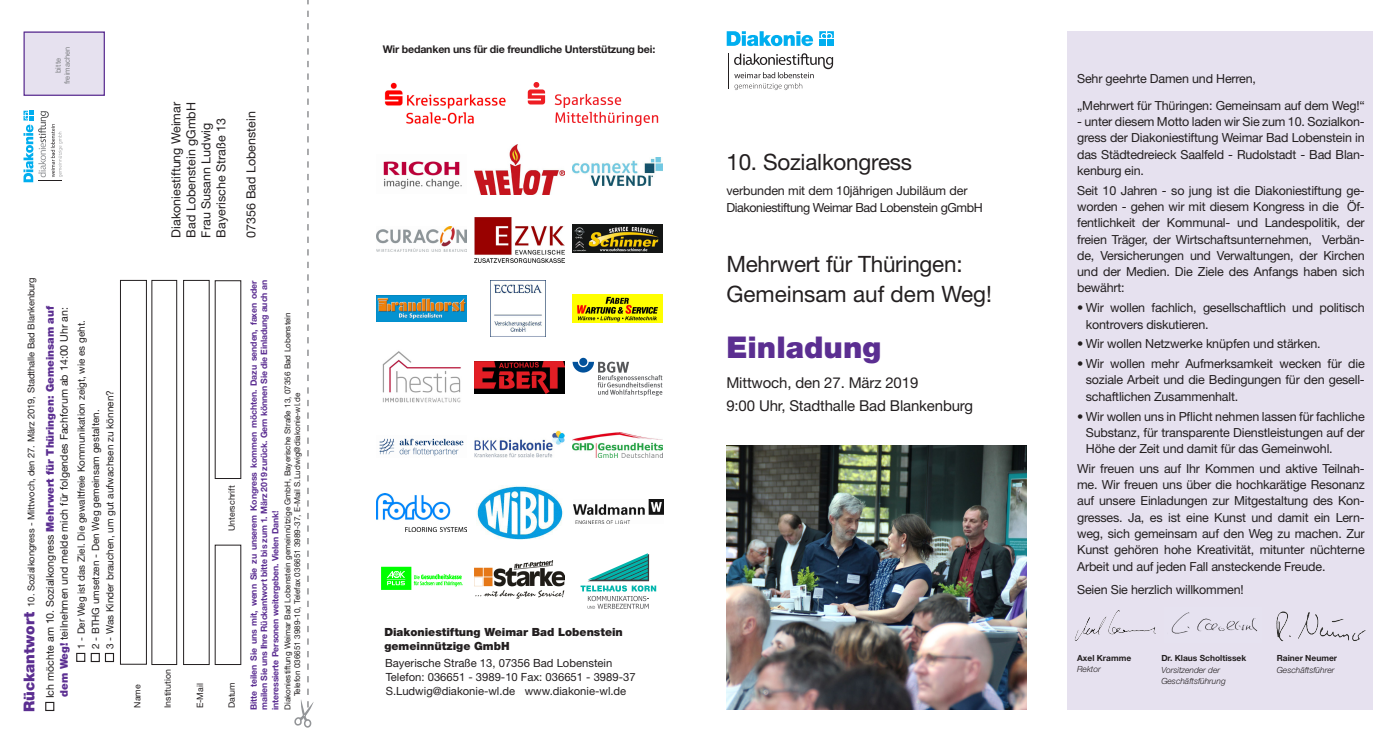
<style>
.page{position:relative;width:1389px;height:745px;background:#fff}
.page>*{position:absolute;margin:0;border:0;box-sizing:border-box;transform-origin:0 0}
.t1{font:900 30px "Helvetica Neue LT Std";color:#5b2e91}
.t2{font:22.5px "Helvetica Neue LT Std";letter-spacing:-.01em;color:#231f20}
.t3{font:15px/22.5px "Helvetica Neue LT Std";letter-spacing:-.01em;color:#231f20}
.Head_15_auf_16_74{font:900 15px "Helvetica Neue LT Std";color:#5b2e91}
.t4{font:12.5px/16.2px "Helvetica Neue LT Std";letter-spacing:-.015em;color:#231f20;text-align:justify}
.t5{font:12.5px/17.5px "Helvetica Neue LT Std";letter-spacing:-.035em;color:#231f20}
.t6{font:11.25px "Helvetica Neue LT Std";color:#231f20}
.t7{font:900 11.25px/14px "Helvetica Neue LT Std";color:#231f20}
.t8{font:10.62px/14px "Helvetica Neue LT Std";color:#231f20}
.t9{font:700 10.62px "Helvetica Neue LT Std";letter-spacing:-.015em;color:#231f20}
.t10{font:10px "Helvetica Neue LT Std";color:#231f20}
.t11{font:9.38px "Helvetica Neue LT Std";letter-spacing:-.005em;color:#231f20}
.t12{font:700 8.75px/10.9px "Helvetica Neue LT Std";letter-spacing:-.015em;color:#5b2e91;text-align:justify}
.t13{font:8.75px "Helvetica Neue LT Std";color:#231f20}
.t14{font:italic 300 8.5px "Helvetica Neue LT Std";color:#231f20}
.t15{font:700 8.5px "Helvetica Neue LT Std";color:#231f20}
.t16{font:8.12px "Helvetica Neue LT Std";color:#231f20}
.t17{font:7.5px "Helvetica Neue LT Std";color:#808285}
.s1{font-weight:900;color:#5b2e91}
</style>
<div class="page">
<div style="left:1068px;top:31px;width:305px;height:678px;background:#e6e1ef"></div>
<img style="left:1074px;top:610px;width:81px;height:30px">
<img style="left:1276px;top:611px;width:90px;height:31px">
<img style="left:1171px;top:612px;width:87px;height:22px">
<div style="left:304px;top:718px;width:7px;height:9px;border:2px solid #939598;border-radius:50%"></div>
<svg style="left:294px;top:0;width:20px;height:724px"></svg>
<div style="left:45px;top:701px;width:9px;height:9px;border:1px solid #231f20"></div>
<div style="left:24px;top:31px;width:81px;height:64px;background:#e6e1ef"></div>
<svg style="left:23px;top:111px;width:40px;height:71px"></svg>
<div style="left:76px;top:652px;width:9px;height:9px;border:1px solid #231f20"></div>
<div style="left:105px;top:652px;width:9px;height:9px;border:1px solid #231f20"></div>
<div style="left:91px;top:652px;width:9px;height:9px;border:1px solid #231f20"></div>
<div style="left:120px;top:280px;width:27px;height:384px;border:1px solid #231f20"></div>
<div style="left:152px;top:280px;width:25px;height:384px;border:1px solid #231f20"></div>
<div style="left:183px;top:280px;width:26px;height:384px;border:1px solid #231f20"></div>
<svg style="left:727px;top:31px;width:86px;height:15px"></svg>
<svg style="left:819px;top:31px;width:15px;height:7px"></svg>
<div style="left:819px;top:39px;width:7px;height:7px;background:#00aeef"></div>
<div style="left:827px;top:39px;width:7px;height:7px;background:#00aeef"></div>
<hr style="left:729px;top:53px;width:1px;height:36px;background:#231f20">
<svg style="left:734px;top:53px;width:99px;height:37px"></svg>
<img style="left:726px;top:445px;width:300px;height:264px">
<div style="left:23px;top:31px;width:82px;height:65px;border:1px solid #5b2e91"></div>
<img style="left:384px;top:82px;width:122px;height:42px">
<svg style="left:528px;top:82px;width:17px;height:22px"></svg>
<svg style="left:555px;top:94px;width:103px;height:32px"></svg>
<img style="left:383px;top:161px;width:79px;height:28px">
<img style="left:475px;top:145px;width:90px;height:49px">
<img style="left:573px;top:157px;width:90px;height:29px">
<img style="left:377px;top:226px;width:90px;height:25px">
<img style="left:377px;top:296px;width:89px;height:25px">
<img style="left:490px;top:281px;width:56px;height:55px">
<img style="left:573px;top:294px;width:90px;height:29px">
<img style="left:382px;top:351px;width:79px;height:52px">
<img style="left:379px;top:438px;width:85px;height:18px">
<img style="left:377px;top:493px;width:90px;height:38px">
<img style="left:475px;top:217px;width:90px;height:45px">
<img style="left:573px;top:224px;width:90px;height:29px">
<img style="left:475px;top:361px;width:90px;height:32px">
<svg style="left:579px;top:357px;width:8px;height:8px"></svg>
<svg style="left:573px;top:361px;width:90px;height:35px"></svg>
<img style="left:475px;top:430px;width:90px;height:27px">
<img style="left:573px;top:432px;width:90px;height:25px">
<img style="left:477px;top:486px;width:86px;height:54px">
<img style="left:573px;top:499px;width:90px;height:24px">
<img style="left:381px;top:566px;width:82px;height:24px">
<img style="left:475px;top:560px;width:90px;height:38px">
<svg style="left:581px;top:553px;width:75px;height:55px"></svg>
<p class="t17" style="left:54px;top:73px;width:16px;rotate:-90deg">bitte</p>
<p class="t17" style="left:63px;top:84px;width:39px;rotate:-90deg">freimachen</p>
<p class="t11" style="left:26px;top:606px;width:331px;rotate:-90deg">10. Sozialkongress - Mittwoch, den 27. März 2019, Stadthalle Bad Blankenburg</p>
<p class="Head_15_auf_16_74" style="left:20px;top:711px;width:101px;rotate:-90deg">Rückantwort</p>
<p class="t8" style="left:43px;top:697px;width:393px;rotate:-90deg">Ich möchte am 10. Sozialkongress <span class="s1">Mehrwert für Thüringen: Gemeinsam auf dem Weg!</span> teilnehmen und melde mich für folgendes Fachforum ab 14:00 Uhr an:</p>
<p class="t10" style="left:75px;top:649px;width:330px;rotate:-90deg">1 - Der Weg ist das Ziel. Die gewaltfreie Kommunikation zeigt, wie es geht.</p>
<p class="t10" style="left:104px;top:649px;width:260px;rotate:-90deg">3 - Was Kinder brauchen, um gut aufwachsen zu können?</p>
<p class="t10" style="left:90px;top:649px;width:241px;rotate:-90deg">2 - BTHG umsetzen - Den Weg gemeinsam gestalten.</p>
<p class="t13" style="left:132px;top:707px;width:25px;rotate:-90deg">Name</p>
<p class="t4" style="left:168px;top:237px;width:137px;rotate:-90deg">Diakoniestiftung Weimar</p>
<p class="t4" style="left:183px;top:237px;width:137px;rotate:-90deg">Bad Lobenstein gGmbH</p>
<p class="t4" style="left:198px;top:237px;width:116px;rotate:-90deg">Frau Susann Ludwig</p>
<p class="t4" style="left:213px;top:237px;width:121px;rotate:-90deg">Bayerische Straße 13</p>
<p class="t4" style="left:243px;top:237px;width:128px;rotate:-90deg">07356 Bad Lobenstein</p>
<p class="t13" style="left:162px;top:707px;width:40px;rotate:-90deg">Institution</p>
<p class="t13" style="left:227px;top:530px;width:47px;rotate:-90deg">Unterschrift</p>
<p class="t13" style="left:195px;top:708px;width:26px;rotate:-90deg">E-Mail</p>
<p class="t13" style="left:227px;top:708px;width:27px;rotate:-90deg">Datum</p>
<p class="t12" style="left:248px;top:709px;width:431px;rotate:-90deg">Bitte teilen Sie uns mit, wenn Sie zu unserem Kongress kommen möchten. Dazu senden, faxen oder mailen Sie uns Ihre Rückantwort bitte bis zum 1. März 2019 zurück. Gern können Sie die Einladung auch an interessierte Personen weitergeben. Vielen Dank!</p>
<p class="t16" style="left:283px;top:709px;width:399px;rotate:-90deg">Diakoniestiftung Weimar Bad Lobenstein gemeinnützige GmbH, Bayerische Straße 13, 07356 Bad Lobenstein</p>
<p class="t16" style="left:292px;top:696px;width:305px;rotate:-90deg">Telefon 036651 3989-10, Telefax 036651 3989-37, E-Mail S.Ludwig@diakonie-wl.de</p>
<p class="t9" style="left:383px;top:42px;width:274px">Wir bedanken uns für die freundliche Unterstützung bei:</p>
<p class="t2" style="left:726px;top:148px;width:187px">10. Sozialkongress</p>
<p class="t5" style="left:726px;top:181px;width:258px">verbunden mit dem 10jährigen Jubiläum der<br>Diakoniestiftung Weimar Bad Lobenstein gGmbH</p>
<p class="t2" style="left:726px;top:250px;width:238px">Mehrwert für Thüringen:</p>
<p class="t2" style="left:726px;top:280px;width:267px">Gemeinsam auf dem Weg!</p>
<p class="t1" style="left:726px;top:329px;width:157px">Einladung</p>
<p class="t3" style="left:726px;top:371px;width:248px">Mittwoch, den 27. März 2019<br>9:00 Uhr, Stadthalle Bad Blankenburg</p>
<p class="t7" style="left:384px;top:624px;width:240px">Diakoniestiftung Weimar Bad Lobenstein gemeinnützige GmbH</p>
<p class="t6" style="left:385px;top:656px;width:229px">Bayerische Straße 13, 07356 Bad Lobenstein</p>
<p class="t6" style="left:386px;top:669px;width:251px">Telefon: 036651 - 3989-10 Fax: 036651 - 3989-37</p>
<p class="t6" style="left:386px;top:683px;width:242px">S.Ludwig@diakonie-wl.de www.diakonie-wl.de</p>
<p class="t4" style="left:1077px;top:70px;width:180px">Sehr geehrte Damen und Herren,</p>
<p class="t4" style="left:1077px;top:97px;width:289px">„Mehrwert für Thüringen: Gemeinsam auf dem Weg!“</p>
<p class="t4" style="left:1077px;top:113px;width:289px">- unter diesem Motto laden wir Sie zum 10. Sozialkon&shy;gress der Diakoniestiftung Weimar Bad Lobenstein in das Städtedreieck Saalfeld - Rudolstadt - Bad Blan&shy;kenburg ein.</p>
<p class="t4" style="left:1077px;top:182px;width:289px">Seit 10 Jahren - so jung ist die Diakoniestiftung ge&shy;worden - gehen wir mit diesem Kongress in die Öf&shy;fentlichkeit der Kommunal- und Landespolitik, der freien Träger, der Wirtschaftsunternehmen, Verbän&shy;de, Versicherungen und Verwaltungen, der Kirchen und der Medien. Die Ziele des Anfangs haben sich bewährt:</p>
<p class="t4" style="left:1086px;top:299px;width:280px;text-indent:-9px">• Wir wollen fachlich, gesellschaftlich und politisch kontrovers diskutieren.</p>
<p class="t4" style="left:1077px;top:335px;width:245px">• Wir wollen Netzwerke knüpfen und stärken.</p>
<p class="t4" style="left:1086px;top:355px;width:280px;text-indent:-9px">• Wir wollen mehr Aufmerksamkeit wecken für die soziale Arbeit und die Bedingungen für den gesell&shy;schaftlichen Zusammenhalt.</p>
<p class="t4" style="left:1086px;top:407px;width:280px;text-indent:-9px">• Wir wollen uns in Pflicht nehmen lassen für fachliche Substanz, für transparente Dienstleistungen auf der Höhe der Zeit und damit für das Gemeinwohl.</p>
<p class="t4" style="left:1077px;top:460px;width:289px">Wir freuen uns auf Ihr Kommen und aktive Teilnah&shy;me. Wir freuen uns über die hochkarätige Resonanz auf unsere Einladungen zur Mitgestaltung des Kon&shy;gresses. Ja, es ist eine Kunst und damit ein Lern&shy;weg, sich gemeinsam auf den Weg zu machen. Zur Kunst gehören hohe Kreativität, mitunter nüchterne Arbeit und auf jeden Fall ansteckende Freude.</p>
<p class="t4" style="left:1077px;top:580px;width:168px">Seien Sie herzlich willkommen!</p>
<p class="t15" style="left:1077px;top:652px;width:56px">Axel Kramme</p>
<p class="t14" style="left:1077px;top:663px;width:25px">Rektor</p>
<p class="t15" style="left:1161px;top:652px;width:86px">Dr. Klaus Scholtissek</p>
<p class="t14" style="left:1161px;top:664px;width:60px">Vorsitzender der</p>
<p class="t14" style="left:1161px;top:675px;width:66px">Geschäftsführung</p>
<p class="t15" style="left:1277px;top:652px;width:62px">Rainer Neumer</p>
<p class="t14" style="left:1277px;top:664px;width:59px">Geschäftsführer</p>
</div>
